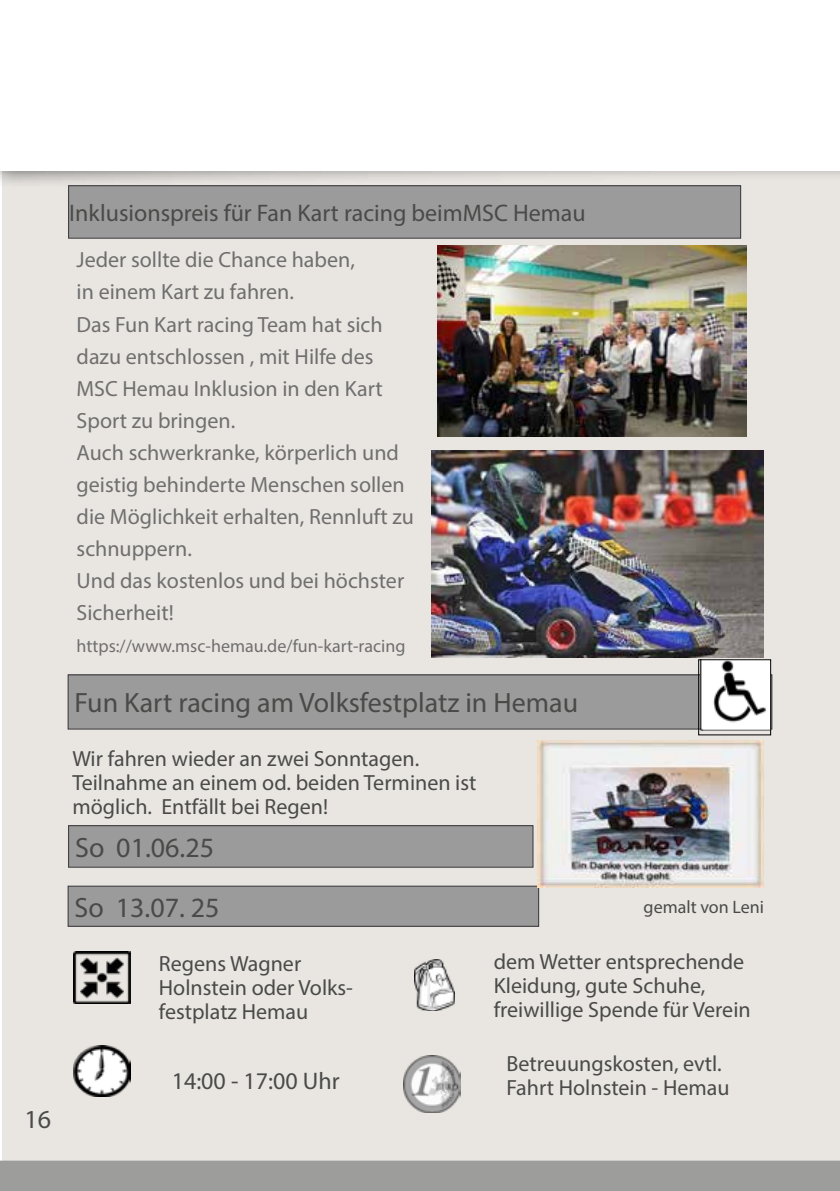
<style>
.page{position:relative;width:840px;height:1191px;background:#fff}
.page>*{position:absolute;margin:0;border:0;box-sizing:border-box;transform-origin:0 0}
.t1{font:28px/59.8px "Myriad Pro";color:#4a4a49}
.t2{font:26px "Myriad Pro";color:#4a4a49}
.t3{font:24px "Myriad Pro";color:#4a4a49}
.t4{font:22px/32px "Myriad Pro";color:#706f6f}
.t5{font:22px/24px "Myriad Pro";color:#4a4a49}
.t6{font:18px "Myriad Pro";color:#706f6f}
.t7{font:18px "Myriad Pro";color:#4a4a49}
</style>
<div class="page">
<div style="left:3px;top:171px;width:836px;height:1004px;background:#e9e6e2"></div>
<div style="left:0;top:0;width:839px;height:189px;background:#000;opacity:.7"></div>
<div style="left:0;top:0;width:839px;height:170px;background:#fff"></div>
<div style="left:1px;top:1161px;width:837px;height:29px;background:#9d9d9c"></div>
<div style="left:0;top:1160px;width:839px;height:31px;border:2px solid #9d9d9c"></div>
<img style="left:74px;top:952px;width:56px;height:51px">
<img style="left:403px;top:1055px;width:57px;height:57px">
<img style="left:74px;top:1045px;width:56px;height:51px">
<div style="left:69px;top:186px;width:671px;height:52px;background:#9c9b9c"></div>
<div style="left:68px;top:185px;width:672px;height:54px;border:1px solid #393739"></div>
<div style="left:68px;top:675px;width:703px;height:54px;background:#9c9b9c"></div>
<div style="left:68px;top:674px;width:704px;height:55px;border:1px solid #393739"></div>
<img style="left:414px;top:960px;width:40px;height:50px">
<img style="left:700px;top:661px;width:68px;height:69px">
<img style="left:431px;top:451px;width:332px;height:207px">
<div style="left:69px;top:825px;width:463px;height:42px;background:#9c9b9c"></div>
<div style="left:68px;top:825px;width:465px;height:42px;border:1px solid #393739"></div>
<div style="left:68px;top:886px;width:470px;height:40px;background:#9c9b9c"></div>
<div style="left:68px;top:885px;width:471px;height:41px;border:1px solid #393739"></div>
<img style="left:437px;top:245px;width:309px;height:192px">
<img style="left:537px;top:740px;width:226px;height:147px">
<p class="t2" style="left:24px;top:1103px;width:28px">16</p>
<p class="t3" style="left:69px;top:198px;width:518px">Inklusionspreis für Fan Kart racing beimMSC Hemau</p>
<p class="t4" style="left:77px;top:244px;width:339px">Jeder sollte die Chance haben,<br>in einem Kart zu fahren.<br>Das Fun Kart racing Team hat sich dazu entschlossen , mit Hilfe des<br>MSC Hemau Inklusion in den Kart<br>Sport zu bringen.<br>Auch schwerkranke, körperlich und geistig behinderte Menschen sollen die Möglichkeit erhalten, Rennluft zu schnuppern.<br>Und das kostenlos und bei höchster<br>Sicherheit!</p>
<p class="t6" style="left:77px;top:634px;width:330px">https://www.msc-hemau.de/fun-kart-racing</p>
<p class="t1" style="left:74px;top:672px;width:505px">Fun Kart racing am Volksfestplatz in Hemau</p>
<p class="t5" style="left:72px;top:746px;width:405px">Wir fahren wieder an zwei Sonntagen.<br>Teilnahme an einem od. beiden Terminen ist möglich. Entfällt bei Regen!</p>
<p class="t1" style="left:74px;top:817px;width:146px">So 01.06.25<br>So 13.07. 25</p>
<p class="t5" style="left:159px;top:951px;width:195px">Regens Wagner<br>Holnstein oder Volks&shy;festplatz Hemau</p>
<p class="t3" style="left:171px;top:1066px;width:169px">14:00 - 17:00 Uhr</p>
<p class="t7" style="left:643px;top:895px;width:122px">gemalt von Leni</p>
<p class="t5" style="left:493px;top:949px;width:258px">dem Wetter entsprechende<br>Kleidung, gute Schuhe, freiwillige Spende für Verein</p>
<p class="t5" style="left:506px;top:1051px;width:224px">Betreuungskosten, evtl.<br>Fahrt Holnstein - Hemau</p>
</div>
